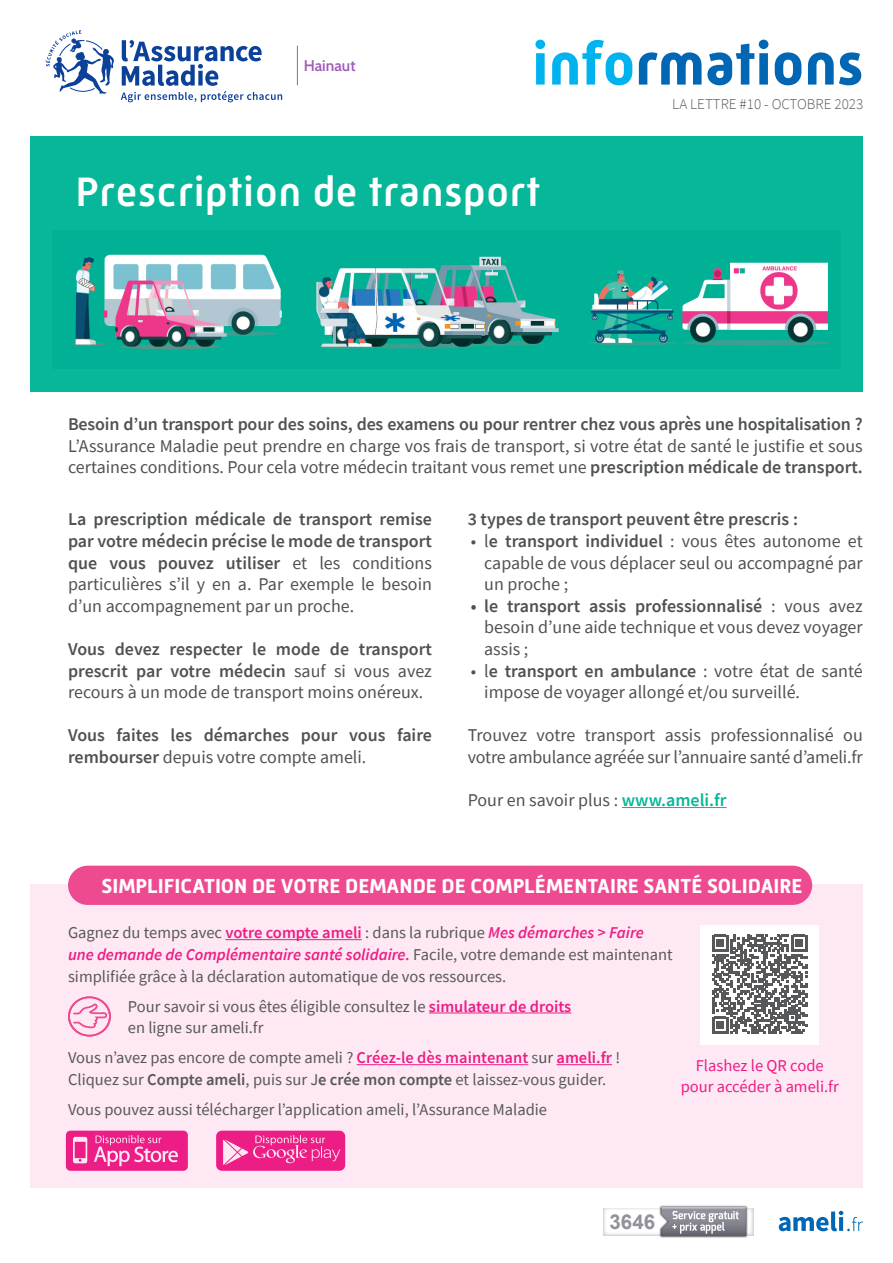
<style>
.page{position:relative;width:893px;height:1263px;background:#fff}
.page>*{position:absolute;margin:0;border:0;box-sizing:border-box;transform-origin:0 0}
.t1{font:700 60px "Mic 32 New";color:#0166b3}
.t2{font:500 42px "Mic 32 New";letter-spacing:.02em;color:#fff}
.Texte_courant{font:700 20.85px "Mic 32 New";color:#fff}
.t3{font:700 20.4px "Arial";color:#91919b}
.Texte_courant-2{font:18px/21.6px "Source Sans Pro";color:#4f5252;text-align:justify}
.Texte_courant-3{font:600 18px/21.6px "Source Sans Pro";color:#4f5252;text-align:justify}
.Style_de_paragraphe_1{font:16.5px/21.6px "Source Sans Pro";color:#57585a}
.Style_de_paragraphe_1-2{font:16.5px/21.6px "Source Sans Pro";color:#ed1d86;text-align:center}
.t4{font:600 15.45px "Cabin";color:#a05bb6}
.t5{font:300 15px "Source Sans Pro";color:#57585a}
.s1{color:#00b3ef}
.s2{font-weight:600}
.s3{font-weight:400}
.s4{font-weight:600;color:#07b799}
.s5{font-weight:600;color:#ed1d86}
.s6{font-weight:600;font-style:italic;color:#ed1d86}
.s7{font-weight:600;color:#fff}
.s8{color:#596472}
.s9{color:#4f5252}
</style>
<div class="page">
<div style="left:30px;top:136px;width:833px;height:255px;background:#07b799"></div>
<svg style="left:121px;top:40px;width:161px;height:62px"></svg>
<svg style="left:45px;top:30px;width:69px;height:64px"></svg>
<hr style="left:297px;top:46px;width:1px;height:39px;background:#a05bb6">
<hr style="left:622px;top:807px;width:105px;height:1px;background:#07b799">
<img style="left:659px;top:1205px;width:89px;height:33px">
<svg style="left:661px;top:1207px;width:85px;height:29px;background:#9a9aa2"></svg>
<svg style="left:779px;top:1211px;width:84px;height:20px"></svg>
<div style="left:30px;top:884px;width:833px;height:303px;background:#fde8f3"></div>
<hr style="left:225px;top:939px;width:137px;height:1px;background:#ed1d86">
<hr style="left:429px;top:1012px;width:142px;height:1px;background:#ed1d86">
<hr style="left:357px;top:1064px;width:171px;height:1px;background:#ed1d86">
<hr style="left:556px;top:1064px;width:56px;height:1px;background:#ed1d86">
<div style="left:701px;top:925px;width:118px;height:120px;background:#fff"></div>
<svg style="left:712px;top:935px;width:95px;height:98px"></svg>
<div style="left:68px;top:866px;width:744px;height:39px;background:#ee4a90;border-radius:20px"></div>
<svg style="left:68px;top:996px;width:43px;height:40px"></svg>
<svg style="left:216px;top:1131px;width:129px;height:40px;background:#ef3c96"></svg>
<svg style="left:66px;top:1131px;width:122px;height:40px;background:#ef4099"></svg>
<img style="left:72px;top:254px;width:757px;height:96px">
<p class="t4" style="left:304px;top:53px;width:53px">Hainaut</p>
<p class="t1" style="left:532px;top:30px;width:333px"><span class="s1">info</span>rmations</p>
<p class="t5" style="left:672px;top:95px;width:192px">LA LETTRE #10 - OCTOBRE 2023</p>
<p class="t2" style="left:76px;top:168px;width:466px">Prescription de transport</p>
<p class="Texte_courant-2" style="left:68px;top:413px;width:796px"><span class="s2">Besoin d’un transport pour des soins, des examens ou pour rentrer chez vous après une hospitalisation ?<br></span>L’Assurance Maladie peut prendre en charge vos frais de transport, si votre état de santé le justifie et sous certaines conditions. Pour cela votre médecin traitant vous remet une <span class="s2">prescription médicale de transport.</span></p>
<p class="Texte_courant-3" style="left:68px;top:508px;width:365px">La prescription médicale de transport remise par votre médecin précise le mode de transport que vous pouvez utiliser <span class="s3">et les conditions particulières s’il y en a. Par exemple le besoin d’un accompagnement par un proche.</span></p>
<p class="Texte_courant-3" style="left:68px;top:638px;width:365px">Vous devez respecter le mode de transport prescrit par votre médecin <span class="s3">sauf si vous avez recours à un mode de transport moins onéreux.</span></p>
<p class="Texte_courant-3" style="left:68px;top:724px;width:365px">Vous faites les démarches pour vous faire rembourser <span class="s3">depuis votre compte ameli.</span></p>
<p class="Texte_courant-3" style="left:468px;top:508px;width:332px">3 types de transport peuvent être prescris :</p>
<p class="Texte_courant-2" style="left:484px;top:530px;width:380px;text-indent:-14px">• l<span class="s2">e transport individuel</span> : vous êtes autonome et capable de vous déplacer seul ou accompagné par un proche ;</p>
<p class="Texte_courant-2" style="left:484px;top:595px;width:380px;text-indent:-14px"><span class="s2">• le transport assis professionnalisé</span> : vous avez besoin d’une aide technique et vous devez voyager assis ;</p>
<p class="Texte_courant-2" style="left:484px;top:660px;width:380px;text-indent:-14px">• l<span class="s2">e transport en ambulance</span> : votre état de santé impose de voyager allongé et/ou surveillé.</p>
<p class="Texte_courant-2" style="left:468px;top:724px;width:397px">Trouvez votre transport assis professionnalisé ou votre ambulance agréée sur l’annuaire santé d’ameli.fr</p>
<p class="Texte_courant-2" style="left:468px;top:789px;width:260px">Pour en savoir plus : <span class="s4">www.ameli.fr</span></p>
<p class="Texte_courant" style="left:102px;top:874px;width:702px">SIMPLIFICATION DE VOTRE DEMANDE DE COMPLÉMENTAIRE SANTÉ SOLIDAIRE</p>
<p class="Style_de_paragraphe_1" style="left:68px;top:922px;width:606px">Gagnez du temps avec <span class="s5">votre compte ameli</span> : dans la rubrique <span class="s6">Mes démarches &gt; Faire une demande de Complémentaire santé solidaire.</span> Facile, votre demande est maintenant simplifiée grâce à la déclaration automatique de vos ressources.</p>
<p class="Style_de_paragraphe_1" style="left:128px;top:995px;width:445px">Pour savoir si vous êtes éligible consultez le <span class="s5">simulateur de droits </span>en ligne sur ameli.fr</p>
<p class="Style_de_paragraphe_1" style="left:68px;top:1047px;width:554px">Vous n’avez pas encore de compte ameli ? <span class="s7">Créez-le dès maintenant</span> <span class="s8">s</span><span class="s9">ur</span> <span class="s5">ameli.fr</span> !<br>Cliquez sur <span class="s2">Compte ameli</span>, puis sur J<span class="s2">e crée mon compte</span> et laissez-vous guider.</p>
<p class="Style_de_paragraphe_1" style="left:68px;top:1099px;width:481px">Vous pouvez aussi télécharger l’application ameli, l’Assurance Maladie</p>
<p class="Style_de_paragraphe_1-2" style="left:681px;top:1054px;width:160px">Flashez le QR code pour accéder à ameli.fr</p>
<p class="t3" style="left:610px;top:1208px;width:47px">3646</p>
</div>
